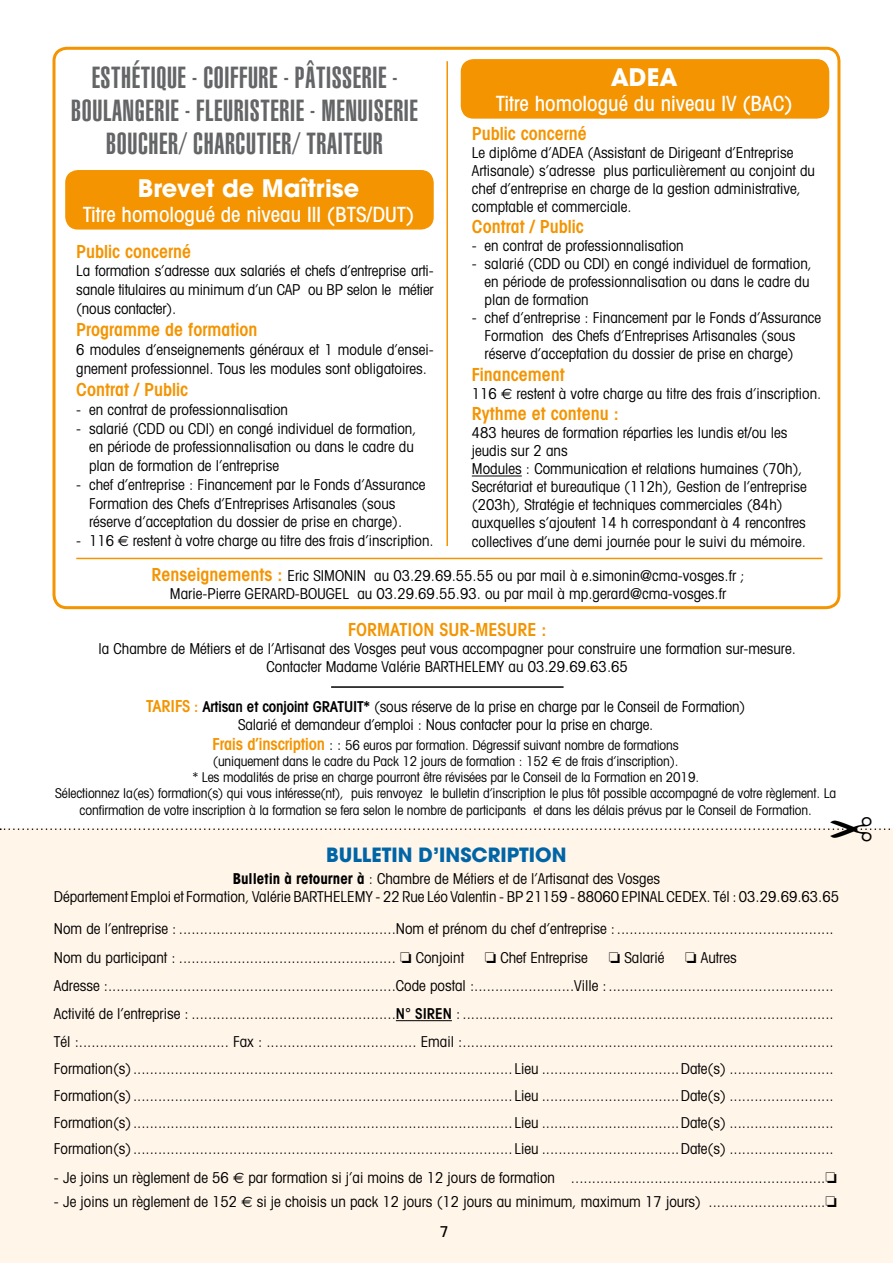
<style>
.page{position:relative;width:893px;height:1263px;background:#fff}
.page>*{position:absolute;margin:0;border:0;box-sizing:border-box;transform-origin:0 0}
.t1{font:900 extra-condensed 30px/33px "Helvetica";letter-spacing:.02em;color:#646567;text-align:center}
.t2{font:700 24px "Avant Garde";color:#fff}
.t3{font:500 condensed 21px "Avant Garde";color:#fff}
.t4{font:700 19.5px "Avant Garde";color:#0065a6}
.t5{font:600 condensed 18px "Avant Garde";color:#f39400}
.t6{font:condensed 15px/18px "Avant Garde";color:#000}
.t7{font:600 condensed 15px "Avant Garde";letter-spacing:-.01em;color:#000}
.t8{font:500 condensed 15px "Avant Garde";color:#000}
.t9{font:condensed 13.5px/16.2px "Avant Garde";letter-spacing:-.01em;color:#000;text-align:center}
.s1{font-family:"Euro Sans";font-stretch:normal}
.s2{font-weight:600;font-size:18px;color:#f39400}
.s3{font-size:16.5px;color:#f39400}
.s4{color:#f39400}
.s5{font-weight:600}
.s6{font-weight:600;font-size:16.5px;color:#f39400}
.s7{font-size:15px}
.s8{font-weight:700}
</style>
<div class="page">
<div style="left:0;top:828px;width:893px;height:435px;background:#fff5e9"></div>
<div style="left:52px;top:47px;width:788px;height:562px;border:3px solid #f39400;border-radius:13px"></div>
<div style="left:65px;top:170px;width:369px;height:60px;background:#f39400;border-radius:13px"></div>
<div style="left:461px;top:59px;width:368px;height:60px;background:#f39400;border-radius:13px"></div>
<hr style="left:446px;top:61px;width:2px;height:485px;background:#f39400">
<hr style="left:472px;top:476px;width:50px;height:1px;background:#000">
<hr style="left:396px;top:1020px;width:56px;height:1px;background:#000">
<hr style="left:331px;top:686px;width:233px;height:2px;background:#000">
<hr style="left:76px;top:558px;width:746px;height:1px;background:#f39400">
<svg style="left:0;top:828px;width:890px;height:2px"></svg>
<h1 class="t1" style="left:71px;top:62px;width:347px">ESTHÉTIQUE - COIFFURE - PÂTISSERIE -<br>BOULANGERIE - FLEURISTERIE - MENUISERIE<br>BOUCHER/ CHARCUTIER/ TRAITEUR</h1>
<h2 class="t2" style="left:138px;top:173px;width:223px">Brevet de Maîtrise</h2>
<h3 class="t3" style="left:83px;top:202px;width:333px">Titre homologué de niveau III (BTS/DUT)</h3>
<p class="t5" style="left:76px;top:240px;width:116px">Public concerné</p>
<p class="t6" style="left:76px;top:261px;width:359px;line-height:18.8px;text-align:justify">La formation s’adresse aux salariés et chefs d’entreprise arti&shy;sanale titulaires au minimum d’un CAP ou BP selon le métier (nous contacter).</p>
<p class="t5" style="left:76px;top:319px;width:183px">Programme de formation</p>
<p class="t6" style="left:76px;top:340px;width:359px;line-height:18.8px">6 modules d’enseignements généraux et 1 module d’ensei&shy;gnement professionnel. Tous les modules sont obligatoires.</p>
<p class="t5" style="left:76px;top:379px;width:114px">Contrat / Public</p>
<p class="t6" style="left:76px;top:400px;width:213px">- en contrat de professionnalisation</p>
<p class="t6" style="left:89px;top:418px;width:329px;line-height:18.8px;text-indent:-13px">- salarié (CDD ou CDI) en congé individuel de formation, en période de professionnalisation ou dans le cadre du plan de formation de l’entreprise</p>
<p class="t6" style="left:89px;top:475px;width:338px;line-height:18.8px;text-indent:-13px">- chef d’entreprise : Financement par le Fonds d’Assurance<br>Formation des Chefs d’Entreprises Artisanales (sous réserve d’acceptation du dossier de prise en charge).</p>
<p class="t6" style="left:76px;top:531px;width:359px">- 116 <span class="s1">€</span> restent à votre charge au titre des frais d’inscription.</p>
<h2 class="t2" style="left:611px;top:61px;width:68px">ADEA</h2>
<h3 class="t3" style="left:496px;top:90px;width:298px">Titre homologué du niveau IV (BAC)</h3>
<p class="t5" style="left:472px;top:122px;width:116px">Public concerné</p>
<p class="t6" style="left:472px;top:143px;width:345px">Le diplôme d’ADEA (Assistant de Dirigeant d’Entreprise Artisanale) s’adresse plus particulièrement au conjoint du chef d’entreprise en charge de la gestion administrative, comptable et commerciale.</p>
<p class="t5" style="left:472px;top:216px;width:114px">Contrat / Public</p>
<p class="t6" style="left:472px;top:237px;width:213px">- en contrat de professionnalisation</p>
<p class="t6" style="left:485px;top:255px;width:329px;text-indent:-13px">- salarié (CDD ou CDI) en congé individuel de formation, en période de professionnalisation ou dans le cadre du plan de formation</p>
<p class="t6" style="left:485px;top:309px;width:338px;text-indent:-13px">- chef d’entreprise : Financement par le Fonds d’Assurance<br>Formation des Chefs d’Entreprises Artisanales (sous réserve d’acceptation du dossier de prise en charge)</p>
<p class="t5" style="left:472px;top:363px;width:94px">Financement</p>
<p class="t6" style="left:472px;top:384px;width:351px">116 <span class="s1">€</span> restent à votre charge au titre des frais d’inscription.</p>
<p class="t5" style="left:472px;top:403px;width:149px">Rythme et contenu :</p>
<p class="t6" style="left:472px;top:424px;width:336px">483 heures de formation réparties les lundis et/ou les jeudis sur 2 ans<br>Modules : Communication et relations humaines (70h), Secrétariat et bureautique (112h), Gestion de l’entreprise (203h), Stratégie et techniques commerciales (84h) auxquelles s’ajoutent 14 h correspondant à 4 rencontres collectives d’une demi journée pour le suivi du mémoire.</p>
<p class="t6" style="left:152px;top:566px;width:595px;text-align:center"><span class="s2">Renseignements :</span> Eric SIMONIN au 03.29.69.55.55 ou par mail à e.simonin@cma-vosges.fr ;<br>Marie-Pierre GERARD-BOUGEL au 03.29.69.55.93. ou par mail à mp.gerard@cma-vosges.fr</p>
<p class="t5" style="left:348px;top:618px;width:200px">Formation sur-mesure :</p>
<p class="t6" style="left:99px;top:639px;width:699px;text-align:center">la Chambre de Métiers et de l’Artisanat des Vosges peut vous accompagner pour construire une formation sur-mesure.<br>Contacter Madame Valérie BARTHELEMY au 03.29.69.63.65</p>
<p class="t7" style="left:146px;top:697px;width:199px"><span class="s3">Tarifs</span> <span class="s4">:</span> Artisan et conjoint GRATUIT</p>
<p class="t6" style="left:238px;top:697px;width:509px;text-indent:125px"><span class="s5">*</span> (sous réserve de la prise en charge par le Conseil de Formation)<br>Salarié et demandeur d’emploi : Nous contacter pour la prise en charge.</p>
<p class="t9" style="left:55px;top:736px;width:783px"><span class="s6">Frais d’inscription</span> <span class="s7">: :</span> 56 euros par formation. Dégressif suivant nombre de formations<br>(uniquement dans le cadre du Pack 12 jours de formation : 152 <span class="s1">€</span> de frais d’inscription).<br>* Les modalités de prise en charge pourront être révisées par le Conseil de la Formation en 2019.<br>Sélectionnez la(es) formation(s) qui vous intéresse(nt), puis renvoyez le bulletin d’inscription le plus tôt possible accompagné de votre règlement. La confirmation de votre inscription à la formation se fera selon le nombre de participants et dans les délais prévus par le Conseil de Formation.</p>
<h3 class="t4" style="left:326px;top:842px;width:24px">Bulletin</h3>
<h3 class="t4" style="left:419px;top:842px;width:34px">d’insc</h3>
<h3 class="t4" style="left:488px;top:842px;width:25px">ription</h3>
<p class="t6" style="left:54px;top:869px;width:787px;text-align:center"><span class="s8">Bulletin à retourner à</span> : Chambre de Métiers et de l’Artisanat des Vosges<br>Département Emploi et Formation, Valérie BARTHELEMY - 22 Rue Léo Valentin - BP 21159 - 88060 EPINAL CEDEX. Tél : 03.29.69.63.65</p>
<p class="t6" style="left:54px;top:914px;width:781px;line-height:28.2px">Nom de l’entreprise : ....................................................Nom et prénom du chef d’entreprise :....................................................<br>Nom du participant : .................................................... □ Conjoint</p>
<p class="t6" style="left:485px;top:948px;width:105px">□ Chef Entreprise</p>
<p class="t6" style="left:609px;top:948px;width:57px">□ Salarié</p>
<p class="t6" style="left:54px;top:943px;width:781px;line-height:28.2px;text-indent:631px">□ Autres<br>Adresse :.....................................................................Code postal :........................Ville :......................................................<br>Activité de l’entreprise : .................................................<span class="s5">N° SIREN</span> : .........................................................................................<br>Tél :.................................... Fax : .................................... Email :.........................................................................................</p>
<p class="t6" style="left:54px;top:1055px;width:781px;line-height:26.7px;text-align:justify">Formation(s)........................................................................................... Lieu .................................Date(s) .........................<br>Formation(s)........................................................................................... Lieu .................................Date(s) .........................<br>Formation(s)........................................................................................... Lieu .................................Date(s) .........................<br>Formation(s)........................................................................................... Lieu .................................Date(s) .........................</p>
<p class="t6" style="left:54px;top:1168px;width:784px">- Je joins un règlement de 56 <span class="s1">€</span> par formation si j’ai moins de 12 jours de formation .............................................................□</p>
<p class="t6" style="left:54px;top:1192px;width:784px">- Je joins un règlement de 152 <span class="s1">€</span> si je choisis un pack 12 jours (12 jours au minimum, maximum 17 jours) ............................□</p>
<p class="t8" style="left:440px;top:1222px;width:10px">7</p>
</div>
